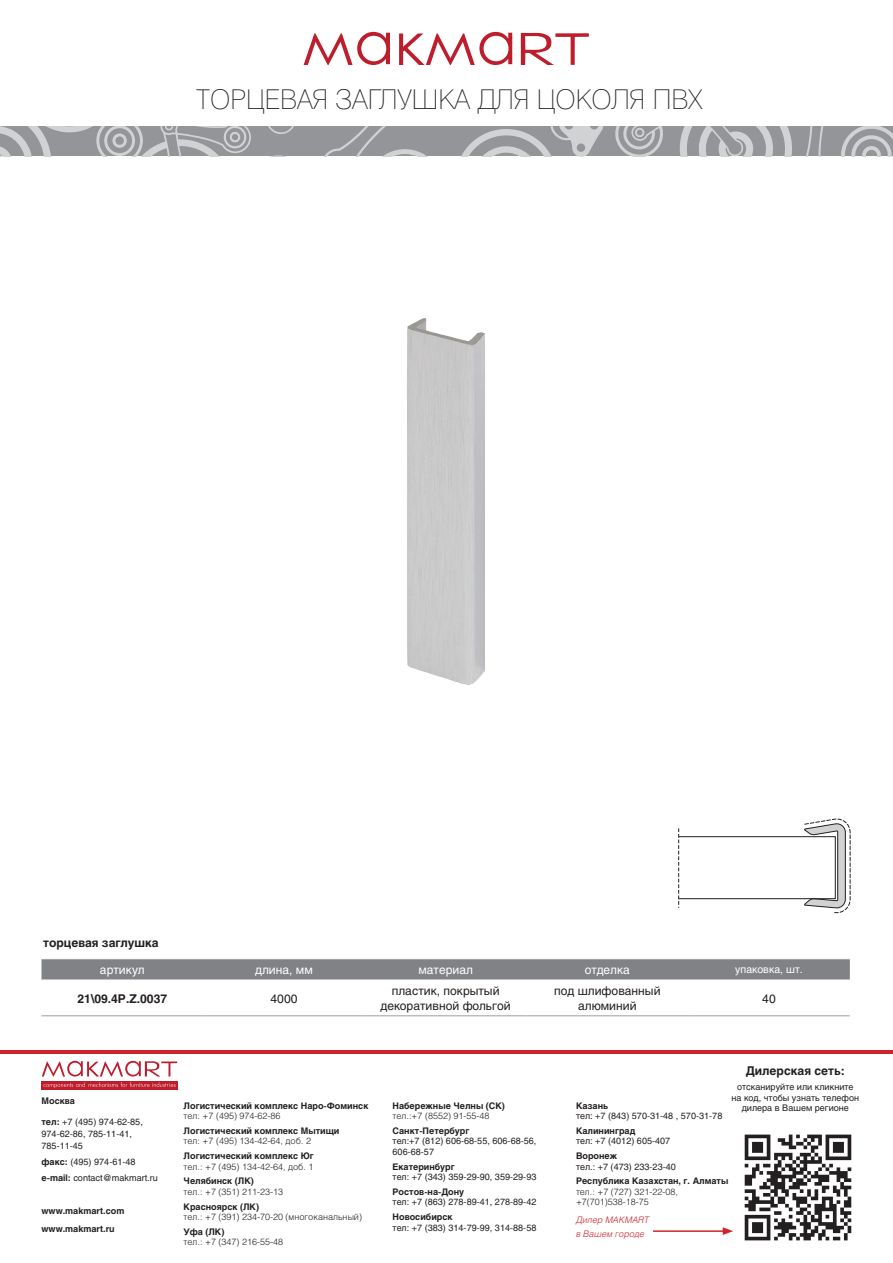
<style>
.page{position:relative;width:893px;height:1263px;background:#fff}
.page>*{position:absolute;margin:0;border:0;box-sizing:border-box;transform-origin:0 0}
.t1{font:27px "Helios Thin C";color:#231f20}
.t2{font:12px/14.4px "Helios";color:#231f20;text-align:center}
.t3{font:700 12px "Helios";color:#231f20}
.t4{font:12px "Helios";color:#fff}
.t5{font:10.5px "Helios";color:#fff}
.t6{font:9px/12px "Helios";color:#231f20}
.t7{font:700 9px/17.5px "Helios";color:#231f20}
.t8{font:300 9px/10.5px "Helios";color:#231f20}
.t9{font:italic 300 9px/13.5px "Helios";color:#d1232a}
.s1{font-weight:700}
</style>
<div class="page">
<div style="left:0;top:127px;width:893px;height:29px;background:#939598"></div>
<svg style="left:841px;top:127px;width:52px;height:29px"></svg>
<svg style="left:615px;top:127px;width:208px;height:29px"></svg>
<svg style="left:0;top:127px;width:603px;height:29px"></svg>
<svg style="left:399px;top:32px;width:113px;height:33px"></svg>
<svg style="left:304px;top:32px;width:86px;height:33px"></svg>
<svg style="left:521px;top:33px;width:68px;height:32px"></svg>
<img style="left:744px;top:1134px;width:108px;height:107px">
<div style="left:42px;top:1081px;width:136px;height:9px;background:#be1d2c"></div>
<svg style="left:43px;top:1082px;width:133px;height:6px"></svg>
<svg style="left:42px;top:1061px;width:135px;height:15px"></svg>
<hr style="left:0;top:1050px;width:893px;height:4px;background:#d1232a">
<hr style="left:653px;top:1230px;width:72px;height:2px;background:#d1232a">
<svg style="left:723px;top:1227px;width:10px;height:8px"></svg>
<svg style="left:803px;top:819px;width:47px;height:94px"></svg>
<div style="left:678px;top:836px;width:157px;height:63px;border:1px solid #231f20"></div>
<svg style="left:678px;top:828px;width:1px;height:80px"></svg>
<div style="left:42px;top:959px;width:808px;height:20px;background:#808285"></div>
<hr style="left:42px;top:1015px;width:161px;height:1px;background:#a8a9ad">
<hr style="left:203px;top:1015px;width:162px;height:1px;background:#a8a9ad">
<hr style="left:365px;top:1015px;width:161px;height:1px;background:#a8a9ad">
<hr style="left:526px;top:1015px;width:162px;height:1px;background:#a8a9ad">
<hr style="left:688px;top:1015px;width:162px;height:1px;background:#a8a9ad">
<img style="left:407px;top:318px;width:77px;height:367px">
<h1 class="t1" style="left:196px;top:84px;width:508px">ТОРЦЕВАЯ ЗАГЛУШКА ДЛЯ ЦОКОЛЯ ПВХ</h1>
<h2 class="t3" style="left:43px;top:936px;width:117px">торцевая заглушка</h2>
<h2 class="t4" style="left:100px;top:963px;width:46px">артикул</h2>
<h2 class="t4" style="left:255px;top:963px;width:59px">длина, мм</h2>
<h2 class="t4" style="left:418px;top:963px;width:56px">материал</h2>
<h2 class="t4" style="left:585px;top:963px;width:47px">отделка</h2>
<p class="t5" style="left:735px;top:963px;width:69px">упаковка, шт.</p>
<h2 class="t3" style="left:78px;top:991px;width:91px">21\09.4P.Z.0037</h2>
<h2 class="t2" style="left:271px;top:991px;width:28px">4000</h2>
<h2 class="t2" style="left:381px;top:984px;width:132px">пластик, покрытый декоративной фольгой</h2>
<h2 class="t2" style="left:554px;top:984px;width:108px">под шлифованный алюминий</h2>
<h2 class="t2" style="left:762px;top:991px;width:15px">40</h2>
<p class="t7" style="left:42px;top:1092px;width:35px">Москва</p>
<p class="t6" style="left:42px;top:1115px;width:103px"><span class="s1">тел:</span> +7 (495) 974-62-85,<br>974-62-86, 785-11-41,<br>785-11-45</p>
<p class="t6" style="left:42px;top:1153px;width:118px;line-height:16.2px"><span class="s1">факс:</span> (495) 974-61-48 <span class="s1">e-mail:</span> contact@makmart.ru</p>
<p class="t7" style="left:42px;top:1202px;width:84px">www.makmart.com www.makmart.ru</p>
<h2 class="t3" style="left:746px;top:1063px;width:101px">Дилерская сеть:</h2>
<p class="t6" style="left:732px;top:1081px;width:129px;line-height:10.8px;text-align:center">отсканируйте или кликните на код, чтобы узнать телефон</p>
<p class="t7" style="left:184px;top:1096px;width:186px">Логистический комплекс Наро-Фоминск</p>
<p class="t6" style="left:742px;top:1102px;width:109px">дилера в Вашем регионе</p>
<p class="t8" style="left:184px;top:1110px;width:98px">тел: +7 (495) 974-62-86</p>
<p class="t7" style="left:184px;top:1122px;width:157px">Логистический комплекс Мытищи</p>
<p class="t8" style="left:184px;top:1136px;width:129px">тел: +7 (495) 134-42-64, доб. 2</p>
<p class="t7" style="left:184px;top:1147px;width:132px">Логистический комплекс Юг</p>
<p class="t8" style="left:184px;top:1161px;width:131px">тел.: +7 (495) 134-42-64, доб. 1</p>
<p class="t7" style="left:184px;top:1172px;width:72px">Челябинск (ЛК)</p>
<p class="t8" style="left:184px;top:1186px;width:101px">тел.: +7 (351) 211-23-13</p>
<p class="t7" style="left:184px;top:1197px;width:77px">Красноярск (ЛК)</p>
<p class="t8" style="left:184px;top:1211px;width:180px">тел.: +7 (391) 234-70-20 (многоканальный)</p>
<p class="t7" style="left:184px;top:1223px;width:42px">Уфа (ЛК)</p>
<p class="t8" style="left:184px;top:1237px;width:101px">тел.: +7 (347) 216-55-48</p>
<p class="t7" style="left:393px;top:1097px;width:114px">Набережные Челны (СК)</p>
<p class="t8" style="left:393px;top:1110px;width:98px">тел.:+7 (8552) 91-55-48</p>
<p class="t7" style="left:393px;top:1122px;width:78px">Санкт-Петербург</p>
<p class="t6" style="left:393px;top:1136px;width:145px;line-height:10.5px">тел:+7 (812) 606-68-55, 606-68-56,<br>606-68-57</p>
<p class="t7" style="left:393px;top:1158px;width:64px">Екатеринбург</p>
<p class="t6" style="left:393px;top:1171px;width:145px">тел: +7 (343) 359-29-90, 359-29-93</p>
<p class="t7" style="left:393px;top:1183px;width:73px">Ростов-на-Дону</p>
<p class="t6" style="left:393px;top:1196px;width:145px">тел: +7 (863) 278-89-41, 278-89-42</p>
<p class="t7" style="left:393px;top:1208px;width:61px">Новосибирск</p>
<p class="t6" style="left:393px;top:1221px;width:145px">тел: +7 (383) 314-79-99, 314-88-58</p>
<p class="t7" style="left:576px;top:1096px;width:34px">Казань</p>
<p class="t6" style="left:576px;top:1110px;width:148px">тел: +7 (843) 570-31-48 , 570-31-78</p>
<p class="t7" style="left:576px;top:1122px;width:61px">Калининград</p>
<p class="t6" style="left:576px;top:1135px;width:96px">тел: +7 (4012) 605-407</p>
<p class="t7" style="left:576px;top:1147px;width:43px">Воронеж</p>
<p class="t6" style="left:576px;top:1160px;width:101px">тел.: +7 (473) 233-23-40</p>
<p class="t7" style="left:576px;top:1172px;width:154px">Республика Казахстан, г. Алматы</p>
<p class="t8" style="left:576px;top:1186px;width:103px">тел.: +7 (727) 321-22-08, +7(701)538-18-75</p>
<p class="t9" style="left:576px;top:1213px;width:75px">Дилер MAKMART в Вашем городе</p>
</div>
